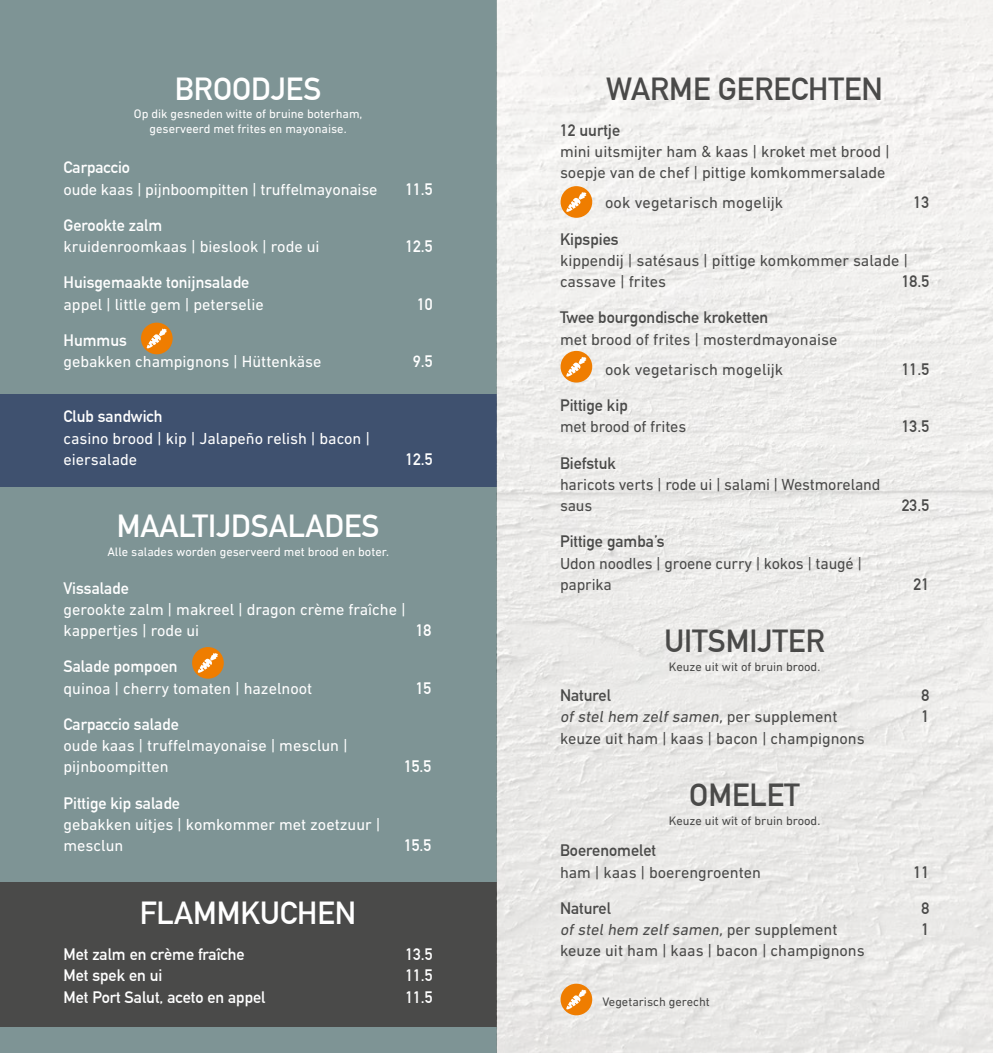
<style>
.page{position:relative;width:993px;height:1053px;background:#fff}
.page>*{position:absolute;margin:0;border:0;box-sizing:border-box;transform-origin:0 0}
.t1{font:700 31.25px "DIN Alternate";color:#fff}
.t2{font:700 31.25px "DIN Alternate";color:#4a4a49}
.t3{font:16.25px/21.2px "DIN Next LT Pro";color:#4a4a49}
.t4{font:16.25px/21.2px "DIN Next LT Pro";color:#fff}
.t5{font:700 16.25px "DIN Alternate";color:#fff}
.t6{font:700 16.25px "DIN Alternate";color:#4a4a49}
.t7{font:italic 16.25px "DIN Next LT Pro";color:#4a4a49}
.t8{font:12.5px/15px "DIN Next LT Pro";color:#fff;text-align:center}
.t9{font:12.5px "DIN Next LT Pro";color:#4a4a49}
.s1{font-style:normal}
</style>
<div class="page">
<div style="left:0;top:0;width:496px;height:1052px;background:#7e9495"></div>
<div style="left:0;top:882px;width:496px;height:144px;background:#4a4a49"></div>
<div style="left:0;top:394px;width:496px;height:92px;background:#3f516f"></div>
<img style="left:496px;top:0;width:496px;height:1052px">
<div style="left:192px;top:647px;width:32px;height:31px;background:#ef7d00;border-radius:50%"></div>
<svg style="left:197px;top:653px;width:21px;height:20px"></svg>
<div style="left:560px;top:983px;width:32px;height:32px;background:#ef7d00;border-radius:50%"></div>
<svg style="left:566px;top:989px;width:20px;height:21px"></svg>
<div style="left:560px;top:186px;width:32px;height:32px;background:#ef7d00;border-radius:50%"></div>
<svg style="left:566px;top:192px;width:20px;height:20px"></svg>
<div style="left:560px;top:351px;width:32px;height:31px;background:#ef7d00;border-radius:50%"></div>
<svg style="left:565px;top:357px;width:21px;height:21px"></svg>
<div style="left:141px;top:322px;width:31px;height:32px;background:#ef7d00;border-radius:50%"></div>
<svg style="left:146px;top:328px;width:21px;height:21px"></svg>
<h1 class="t1" style="left:175px;top:65px;width:148px">BROODJES</h1>
<p class="t8" style="left:134px;top:106px;width:230px">Op dik gesneden witte of bruine boterham, geserveerd met frites en mayonaise.</p>
<p class="t5" style="left:63px;top:155px;width:68px">Carpaccio</p>
<p class="t4" style="left:63px;top:178px;width:315px">oude kaas | pijnboompitten | truffelmayonaise</p>
<p class="t5" style="left:405px;top:176px;width:29px">11.5</p>
<p class="t5" style="left:63px;top:213px;width:100px">Gerookte zalm</p>
<p class="t4" style="left:63px;top:236px;width:257px">kruidenroomkaas | bieslook | rode ui</p>
<p class="t5" style="left:405px;top:234px;width:29px">12.5</p>
<p class="t5" style="left:63px;top:270px;width:187px">Huisgemaakte tonijnsalade</p>
<p class="t4" style="left:63px;top:293px;width:202px">appel | little gem | peterselie</p>
<p class="t5" style="left:417px;top:291px;width:17px">10</p>
<p class="t5" style="left:63px;top:328px;width:65px">Hummus</p>
<p class="t4" style="left:63px;top:351px;width:259px">gebakken champignons | Hüttenkäse</p>
<p class="t5" style="left:413px;top:349px;width:21px">9.5</p>
<p class="t5" style="left:63px;top:404px;width:100px">Club sandwich</p>
<p class="t4" style="left:63px;top:427px;width:308px">casino brood | kip | Jalapeño relish | bacon | eiersalade</p>
<p class="t5" style="left:405px;top:446px;width:29px">12.5</p>
<h1 class="t1" style="left:117px;top:502px;width:264px">MAALTIJDSALADES</h1>
<p class="t8" style="left:107px;top:544px;width:283px">Alle salades worden geserveerd met brood en boter.</p>
<p class="t5" style="left:63px;top:575px;width:67px">Vissalade</p>
<p class="t4" style="left:63px;top:598px;width:343px">gerookte zalm | makreel | dragon crème fraîche | kappertjes | rode ui</p>
<p class="t5" style="left:415px;top:618px;width:17px">18</p>
<p class="t5" style="left:63px;top:654px;width:116px">Salade pompoen</p>
<p class="t4" style="left:63px;top:677px;width:250px">quinoa | cherry tomaten | hazelnoot</p>
<p class="t5" style="left:415px;top:675px;width:17px">15</p>
<p class="t5" style="left:63px;top:711px;width:117px">Carpaccio salade</p>
<p class="t4" style="left:63px;top:734px;width:285px">oude kaas | truffelmayonaise | mesclun | pijnboompitten</p>
<p class="t5" style="left:404px;top:754px;width:29px">15.5</p>
<p class="t5" style="left:63px;top:790px;width:118px">Pittige kip salade</p>
<p class="t4" style="left:63px;top:813px;width:318px">gebakken uitjes | komkommer met zoetzuur | mesclun</p>
<p class="t5" style="left:404px;top:833px;width:29px">15.5</p>
<h1 class="t1" style="left:140px;top:888px;width:218px">FLAMMKUCHEN</h1>
<p class="t5" style="left:63px;top:941px;width:183px">Met zalm en crème fraîche</p>
<p class="t5" style="left:405px;top:941px;width:29px">13.5</p>
<p class="t5" style="left:63px;top:963px;width:100px">Met spek en ui</p>
<p class="t5" style="left:405px;top:963px;width:29px">11.5</p>
<p class="t5" style="left:63px;top:984px;width:203px">Met Port Salut, aceto en appel</p>
<p class="t5" style="left:405px;top:984px;width:29px">11.5</p>
<h1 class="t2" style="left:606px;top:65px;width:278px">WARME GERECHTEN</h1>
<p class="t6" style="left:560px;top:118px;width:62px">12 uurtje</p>
<p class="t3" style="left:560px;top:141px;width:331px">mini uitsmijter ham &amp; kaas | kroket met brood | soepje van de chef | pittige komkommersalade</p>
<p class="t3" style="left:605px;top:192px;width:180px">ook vegetarisch mogelijk</p>
<p class="t6" style="left:913px;top:190px;width:17px">13</p>
<p class="t6" style="left:560px;top:226px;width:60px">Kipspies</p>
<p class="t3" style="left:560px;top:249px;width:349px">kippendij | satésaus | pittige komkommer salade | cassave | frites</p>
<p class="t6" style="left:901px;top:269px;width:29px">18.5</p>
<p class="t6" style="left:560px;top:305px;width:210px">Twee bourgondische kroketten</p>
<p class="t3" style="left:560px;top:324px;width:279px;line-height:30px;text-align:center">met brood of frites | mosterdmayonaise ook vegetarisch mogelijk</p>
<p class="t6" style="left:901px;top:356px;width:29px">11.5</p>
<p class="t6" style="left:560px;top:393px;width:69px">Pittige kip</p>
<p class="t3" style="left:560px;top:416px;width:128px">met brood of frites</p>
<p class="t6" style="left:901px;top:414px;width:29px">13.5</p>
<p class="t6" style="left:560px;top:450px;width:57px">Biefstuk</p>
<p class="t3" style="left:560px;top:473px;width:322px">haricots verts | rode ui | salami | Westmoreland saus</p>
<p class="t6" style="left:901px;top:493px;width:29px">23.5</p>
<p class="t6" style="left:560px;top:529px;width:106px">Pittige gamba’s</p>
<p class="t3" style="left:560px;top:552px;width:303px">Udon noodles | groene curry | kokos | taugé | paprika</p>
<h1 class="t2" style="left:664px;top:617px;width:162px">UITSMIJTER</h1>
<p class="t9" style="left:668px;top:659px;width:153px">Keuze uit wit of bruin brood.</p>
<p class="t6" style="left:913px;top:571px;width:17px">21</p>
<p class="t6" style="left:560px;top:683px;width:52px">Naturel</p>
<p class="t6" style="left:921px;top:683px;width:9px">8</p>
<p class="t7" style="left:560px;top:707px;width:279px">of stel hem zelf samen, <span class="s1">p e r s u p p l e m e n t</span></p>
<p class="t6" style="left:921px;top:704px;width:9px">1</p>
<p class="t3" style="left:560px;top:727px;width:306px">keuze uit ham | kaas | bacon | champignons</p>
<h1 class="t2" style="left:689px;top:771px;width:112px">OMELET</h1>
<p class="t9" style="left:668px;top:813px;width:153px">Keuze uit wit of bruin brood.</p>
<p class="t6" style="left:560px;top:838px;width:97px">Boerenomelet</p>
<p class="t3" style="left:560px;top:861px;width:202px">ham | kaas | boerengroenten</p>
<p class="t6" style="left:913px;top:859px;width:17px">11</p>
<p class="t6" style="left:560px;top:895px;width:52px">Naturel</p>
<p class="t6" style="left:921px;top:895px;width:9px">8</p>
<p class="t7" style="left:560px;top:920px;width:279px">of stel hem zelf samen, <span class="s1">p e r s u p p l e m e n t</span></p>
<p class="t6" style="left:921px;top:916px;width:9px">1</p>
<p class="t3" style="left:560px;top:939px;width:306px">keuze uit ham | kaas | bacon | champignons</p>
<p class="t9" style="left:602px;top:994px;width:109px">Vegetarisch gerecht</p>
</div>
